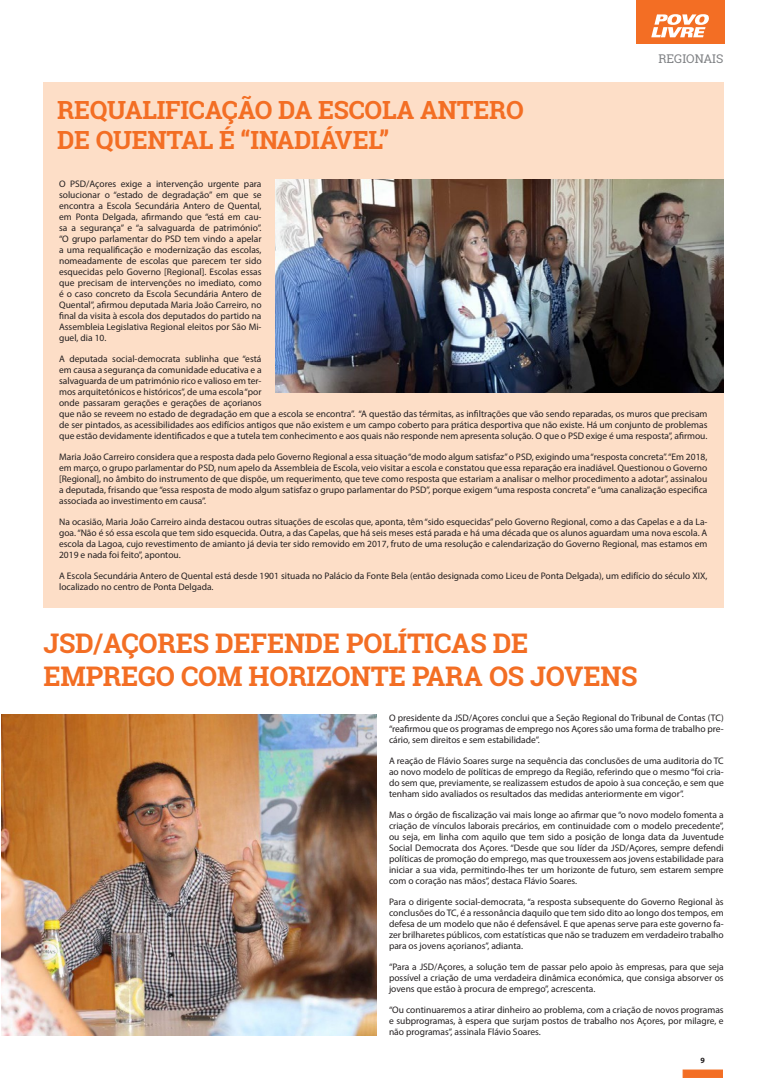
<style>
.page{position:relative;width:766px;height:1078px;background:#fff}
.page>*{position:absolute;margin:0;border:0;box-sizing:border-box;transform-origin:0 0}
.n_texto{font:700 27px/32.4px "Roboto Slab";letter-spacing:-.01em;color:#f36e24}
.n_texto-2{font:700 25px "Roboto Slab";letter-spacing:-.01em;color:#f36e24}
.topos{font:12px "Roboto Slab";color:#808285}
.PL_new_texto{font:9.5px/11px "Myriad Pro";color:#231f20;text-align:justify}
.t1{font:700 8px "Myriad Pro";color:#231f20}
</style>
<div class="page">
<div style="left:682px;top:1069px;width:40px;height:8px;background:#f36e24;border:1px solid #f36e24"></div>
<div style="left:43px;top:83px;width:680px;height:525px;background:#fddec7"></div>
<div style="left:635px;top:0;width:89px;height:44px;background:#f36e24"></div>
<svg style="left:651px;top:14px;width:58px;height:23px"></svg>
<img style="left:1px;top:714px;width:376px;height:321px">
<img style="left:275px;top:180px;width:448px;height:212px">
<p class="n_texto-2" style="left:57px;top:93px;width:468px">REQUALIFICAÇÃO DA ESCOLA ANTERO</p>
<p class="n_texto-2" style="left:57px;top:123px;width:333px">DE QUENTAL É “INADIÁVEL”</p>
<p class="topos" style="left:658px;top:51px;width:66px">REGIONAIS</p>
<p class="PL_new_texto" style="left:59px;top:178px;width:204px">O PSD/Açores exige a intervenção urgente para solucionar o “estado de degradação” em que se encontra a Escola Secundária Antero de Quental, em Ponta Delgada, afirmando que “está em cau&shy;sa a segurança” e “a salvaguarda de património”. “O grupo parlamentar do PSD tem vindo a apelar a uma requalificação e modernização das escolas, nomeadamente de escolas que parecem ter sido esquecidas pelo Governo [Regional]. Escolas essas que precisam de intervenções no imediato, como é o caso concreto da Escola Secundária Antero de Quental”, afirmou deputada Maria João Carreiro, no final da visita à escola dos deputados do partido na Assembleia Legislativa Regional eleitos por São Mi&shy;guel, dia 10.</p>
<p class="PL_new_texto" style="left:59px;top:353px;width:649px;text-align:left">A deputada social-democrata sublinha que “está<br>em causa a segurança da comunidade educativa e a<br>salvaguarda de um património rico e valioso em ter-<br>mos arquitetónicos e históricos”, de uma escola “por<br>onde passaram gerações e gerações de açorianos<br>que não se reveem no estado de degradação em que a escola se encontra”. “A questão das térmitas, as infiltrações que vão sendo reparadas, os muros que precisam de ser pintados, as acessibilidades aos edifícios antigos que não existem e um campo coberto para prática desportiva que não existe. Há um conjunto de problemas que estão devidamente identificados e que a tutela tem conhecimento e aos quais não responde nem apresenta solução. O que o PSD exige é uma resposta”, afirmou.</p>
<p class="PL_new_texto" style="left:59px;top:451px;width:649px">Maria João Carreiro considera que a resposta dada pelo Governo Regional a essa situação “de modo algum satisfaz” o PSD, exigindo uma “resposta concreta”. “Em 2018, em março, o grupo parlamentar do PSD, num apelo da Assembleia de Escola, veio visitar a escola e constatou que essa reparação era inadiável. Questionou o Governo [Regional], no âmbito do instrumento de que dispõe, um requerimento, que teve como resposta que estariam a analisar o melhor procedimento a adotar”, assinalou a deputada, frisando que “essa resposta de modo algum satisfaz o grupo parlamentar do PSD”, porque exigem “uma resposta concreta” e “uma canalização especifica associada ao investimento em causa”.</p>
<p class="PL_new_texto" style="left:59px;top:516px;width:649px">Na ocasião, Maria João Carreiro ainda destacou outras situações de escolas que, aponta, têm “sido esquecidas” pelo Governo Regional, como a das Capelas e a da La&shy;goa. “Não é só essa escola que tem sido esquecida. Outra, a das Capelas, que há seis meses está parada e há uma década que os alunos aguardam uma nova escola. A escola da Lagoa, cujo revestimento de amianto já devia ter sido removido em 2017, fruto de uma resolução e calendarização do Governo Regional, mas estamos em 2019 e nada foi feito”, apontou.</p>
<p class="PL_new_texto" style="left:59px;top:570px;width:649px">A Escola Secundária Antero de Quental está desde 1901 situada no Palácio da Fonte Bela (então designada como Liceu de Ponta Delgada), um edifício do século XIX, localizado no centro de Ponta Delgada.</p>
<p class="n_texto" style="left:44px;top:627px;width:595px">JSD/AÇORES DEFENDE POLÍTICAS DE<br>EMPREGO COM HORIZONTE PARA OS JOVENS</p>
<p class="PL_new_texto" style="left:389px;top:712px;width:336px">O presidente da JSD/Açores conclui que a Seção Regional do Tribunal de Contas (TC) “reafirmou que os programas de emprego nos Açores são uma forma de trabalho pre&shy;cário, sem direitos e sem estabilidade”.</p>
<p class="PL_new_texto" style="left:389px;top:755px;width:336px">A reação de Flávio Soares surge na sequência das conclusões de uma auditoria do TC ao novo modelo de políticas de emprego da Região, referindo que o mesmo “foi cria&shy;do sem que, previamente, se realizassem estudos de apoio à sua conceção, e sem que tenham sido avaliados os resultados das medidas anteriormente em vigor”.</p>
<p class="PL_new_texto" style="left:389px;top:809px;width:336px">Mas o órgão de fiscalização vai mais longe ao afirmar que “o novo modelo fomenta a criação de vínculos laborais precários, em continuidade com o modelo precedente”, ou seja, em linha com aquilo que tem sido a posição de longa data da Juventude Social Democrata dos Açores. “Desde que sou líder da JSD/Açores, sempre defendi políticas de promoção do emprego, mas que trouxessem aos jovens estabilidade para iniciar a sua vida, permitindo-lhes ter um horizonte de futuro, sem estarem sempre com o coração nas mãos”, destaca Flávio Soares.</p>
<p class="PL_new_texto" style="left:389px;top:896px;width:336px">Para o dirigente social-democrata, “a resposta subsequente do Governo Regional às conclusões do TC, é a ressonância daquilo que tem sido dito ao longo dos tempos, em defesa de um modelo que não é defensável. E que apenas serve para este governo fa&shy;zer brilharetes públicos, com estatísticas que não se traduzem em verdadeiro trabalho para os jovens açorianos”, adianta.</p>
<p class="PL_new_texto" style="left:389px;top:961px;width:336px">“Para a JSD/Açores, a solução tem de passar pelo apoio às empresas, para que seja possível a criação de uma verdadeira dinâmica económica, que consiga absorver os jovens que estão à procura de emprego”, acrescenta.</p>
<p class="PL_new_texto" style="left:389px;top:1004px;width:336px">“Ou continuaremos a atirar dinheiro ao problema, com a criação de novos programas e subprogramas, à espera que surjam postos de trabalho nos Açores, por milagre, e não programas”, assinala Flávio Soares.</p>
<p class="t1" style="left:700px;top:1054px;width:6px">9</p>
</div>
